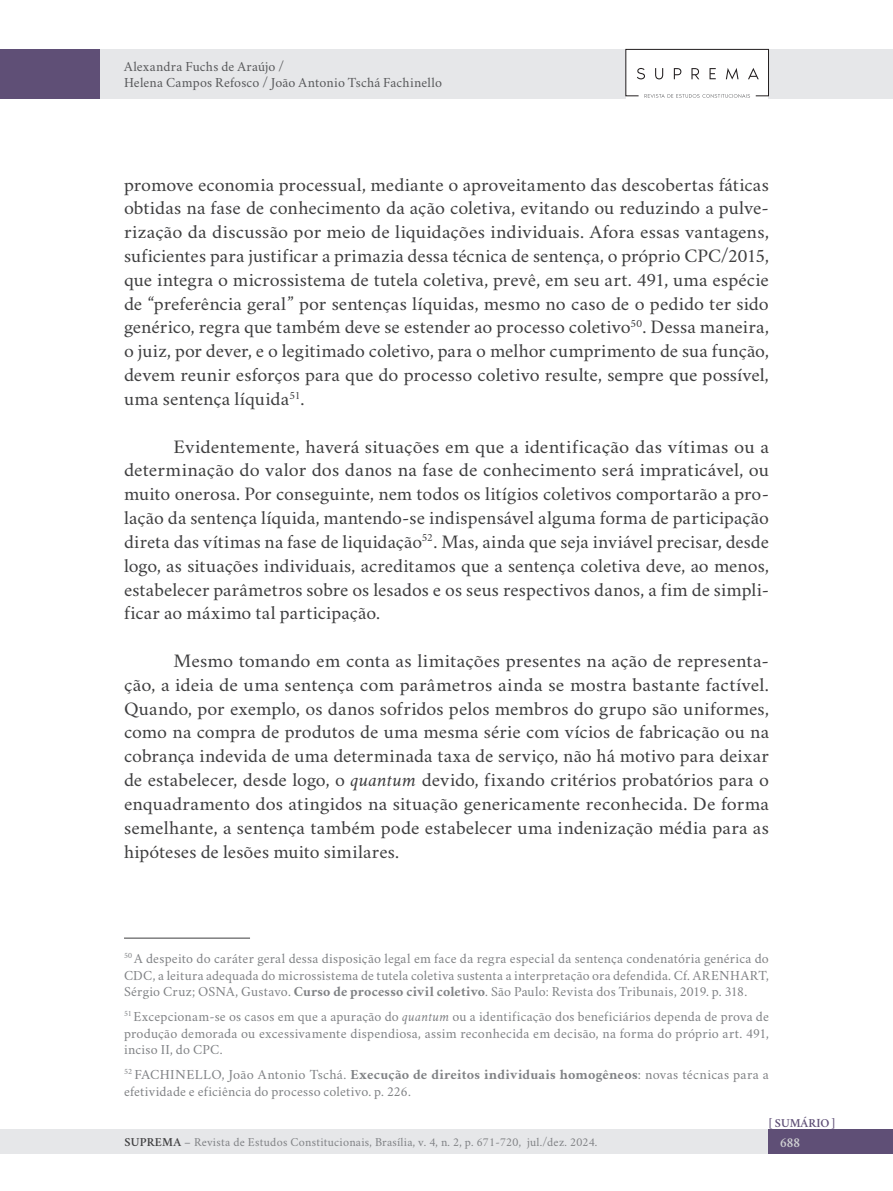
<style>
.page{position:relative;width:893px;height:1191px;background:#fff}
.page>*{position:absolute;margin:0;border:0;box-sizing:border-box;transform-origin:0 0}
.texto_corrido_pt{font:19.25px/23.8px "Crimson";letter-spacing:.005em;color:#3e3e3f;text-align:justify;scale:1.04 1}
.texto_corrido_pt-2{font:19.25px/23.8px "Crimson";letter-spacing:.005em;color:#3e3e3f;text-align:justify;scale:1.05 1}
.texto_corrido_pt-3{font:19.25px/23.8px "Crimson";letter-spacing:.005em;color:#3e3e3f;text-align:justify;scale:1.06 1}
.FOOTNOTE{font:14px/16.6px "Crimson";letter-spacing:.015em;color:#808285;text-align:justify}
.t1{font:14px/15.8px "Crimson";letter-spacing:.015em;color:#57585a}
.t2{font:600 14px "Crimson";color:#d1d2d4}
.t3{font:12.25px "Crimson";letter-spacing:.02em;color:#808285}
.t4{font:600 12.25px "Crimson";color:#5f4f76}
.s1{font-style:italic}
.s2{font-weight:700}
.s3{font-weight:600;color:#3e3e3f}
</style>
<div class="page">
<div style="left:0;top:1129px;width:790px;height:25px;background:#e6e7e9"></div>
<div style="left:0;top:49px;width:892px;height:50px;background:#e6e7e9"></div>
<div style="left:768px;top:1129px;width:124px;height:25px;background:#5f4f76"></div>
<div style="left:0;top:49px;width:99px;height:50px;background:#5f4f76"></div>
<div style="left:626px;top:50px;width:142px;height:49px;background:#fff"></div>
<svg style="left:625px;top:48px;width:144px;height:50px"></svg>
<hr style="left:124px;top:937px;width:126px;height:1px;background:#3e3e3f">
<p class="t1" style="left:124px;top:57px;width:320px">Alexandra Fuchs de Araújo /<br>Helena Campos Refosco / João Antonio Tschá Fachinello</p>
<p class="texto_corrido_pt" style="left:124px;top:170px;width:622px">promove economia processual, mediante o aproveitamento das descobertas fáticas obtidas na fase de conhecimento da ação coletiva, evitando ou reduzindo a pulve&shy;rização da discussão por meio de liquidações individuais. Afora essas vantagens, suficientes para justificar a primazia dessa técnica de sentença, o próprio CPC/2015, que integra o microssistema de tutela coletiva, prevê, em seu art. 491, uma espécie de “preferência geral” por sentenças líquidas, mesmo no caso de o pedido ter sido genérico, regra que também deve se estender ao processo coletivo<sup>50</sup>. Dessa maneira, o juiz, por dever, e o legitimado coletivo, para o melhor cumprimento de sua função, devem reunir esforços para que do processo coletivo resulte, sempre que possível, uma sentença líquida<sup>51</sup>.</p>
<p class="texto_corrido_pt-3" style="left:124px;top:432px;width:610px;text-indent:50px">Evidentemente, haverá situações em que a identificação das vítimas ou a determinação do valor dos danos na fase de conhecimento será impraticável, ou muito onerosa. Por conseguinte, nem todos os litígios coletivos comportarão a pro&shy;lação da sentença líquida, mantendo-se indispensável alguma forma de participação direta das vítimas na fase de liquidação<sup>52</sup>. Mas, ainda que seja inviável precisar, desde logo, as situações individuais, acreditamos que a sentença coletiva deve, ao menos, estabelecer parâmetros sobre os lesados e os seus respectivos danos, a fim de simpli&shy;ficar ao máximo tal participação.</p>
<p class="texto_corrido_pt-2" style="left:124px;top:646px;width:616px;text-indent:50px">Mesmo tomando em conta as limitações presentes na ação de representa&shy;ção, a ideia de uma sentença com parâmetros ainda se mostra bastante factível.<br>Quando, por exemplo, os danos sofridos pelos membros do grupo são uniformes, como na compra de produtos de uma mesma série com vícios de fabricação ou na cobrança indevida de uma determinada taxa de serviço, não há motivo para deixar de estabelecer, desde logo, o <span class="s1">quantum</span> devido, fixando critérios probatórios para o enquadramento dos atingidos na situação genericamente reconhecida. De forma semelhante, a sentença também pode estabelecer uma indenização média para as hipóteses de lesões muito similares.</p>
<p class="FOOTNOTE" style="left:124px;top:948px;width:646px"><sup>50</sup> A despeito do caráter geral dessa disposição legal em face da regra especial da sentença condenatória genérica do CDC, a leitura adequada do microssistema de tutela coletiva sustenta a interpretação ora defendida. Cf. ARENHART, Sérgio Cruz; OSNA, Gustavo. <span class="s2">Curso de processo civil coletivo</span>. São Paulo: Revista dos Tribunais, 2019. p. 318.</p>
<p class="FOOTNOTE" style="left:124px;top:1006px;width:646px"><sup>51</sup> Excepcionam-se os casos em que a apuração do <span class="s1">quantum</span> ou a identificação dos beneficiários dependa de prova de produção demorada ou excessivamente dispendiosa, assim reconhecida em decisão, na forma do próprio art. 491, inciso II, do CPC.</p>
<p class="FOOTNOTE" style="left:124px;top:1064px;width:646px"><sup>52</sup> FACHINELLO, João Antonio Tschá. <span class="s2">Execução de direitos individuais homogêneos</span>: novas técnicas para a efetividade e eficiência do processo coletivo. p. 226.</p>
<p class="t4" style="left:769px;top:1114px;width:68px">[ SUMÁRIO ]</p>
<p class="t3" style="left:125px;top:1132px;width:474px"><span class="s3">SUPREMA</span> – Revista de Estudos Constitucionais, Brasília, v. 4, n. 2, p. 671-720, jul./dez. 2024.</p>
<p class="t2" style="left:780px;top:1132px;width:21px">688</p>
</div>
